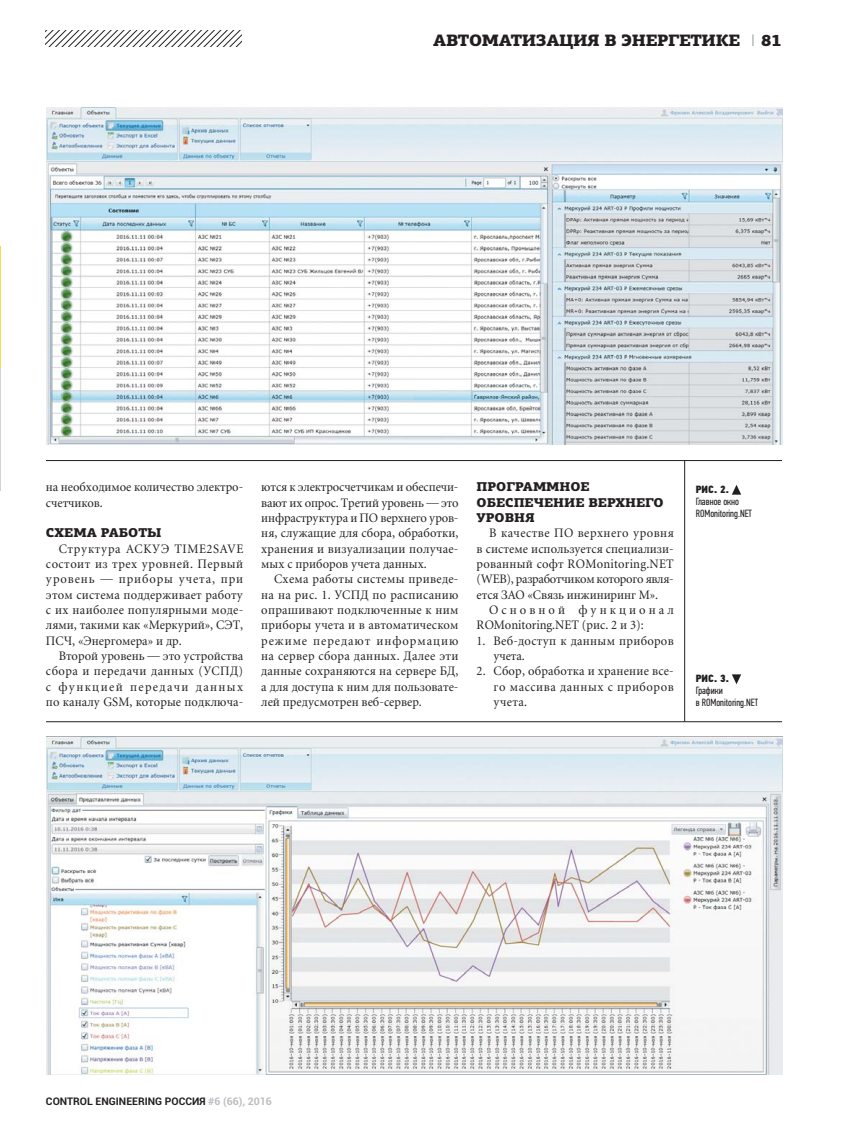
<style>
.page{position:relative;width:851px;height:1136px;background:#fff}
.page>*{position:absolute;margin:0;border:0;box-sizing:border-box;transform-origin:0 0}
.t1{font:900 16.5px "PF Agora Slab Pro";letter-spacing:-.02em;color:#231f20}
.t2{font:12.75px/15.3px "Miniature";color:#231f20;text-align:justify;scale:.96 1}
.t3{font:900 12.75px/15.3px "PF Agora Slab Pro";color:#231f20}
.t4{font:12.75px/15.3px "Miniature";letter-spacing:.23em;color:#231f20;scale:.96 1}
.t5{font:12.75px/15.3px "Miniature";letter-spacing:.025em;color:#231f20;scale:.96 1}
.t6{font:10.5px/12px "PF Din Text Comp Pro";color:#231f20}
.t7{font:700 10.5px "Roboto";color:#231f20}
.t8{font:10.5px "PF Din Text Cond Pro X Black";color:#231f20}
.s1{font-family:"PF Din Text Pro";font-weight:100}
.s2{color:#bbbdc0}
</style>
<div class="page">
<svg style="left:46px;top:31px;width:195px;height:15px"></svg>
<img style="left:46px;top:107px;width:735px;height:338px">
<img style="left:46px;top:736px;width:735px;height:338px">
<svg style="left:732px;top:485px;width:9px;height:9px"></svg>
<svg style="left:732px;top:674px;width:9px;height:10px"></svg>
<hr style="left:46px;top:460px;width:735px;height:1px;background:#231f20">
<hr style="left:46px;top:721px;width:735px;height:1px;background:#231f20">
<hr style="left:684px;top:460px;width:1px;height:261px;background:#231f20">
<hr style="left:0;top:245px;width:1px;height:123px;background:#ffd64f">
<hr style="left:0;top:368px;width:1px;height:123px;background:#d1d3d4">
<p class="t1" style="left:433px;top:31px;width:308px">АВТОМАТИЗАЦИЯ В ЭНЕРГЕТИКЕ</p>
<p class="t1" style="left:751px;top:31px;width:32px"><span class="s1">I</span> 81</p>
<p class="t2" style="left:46px;top:479px;width:207px">на необходимое количество электро&shy;счетчиков.</p>
<p class="t3" style="left:46px;top:525px;width:117px">СХЕМА РАБОТЫ</p>
<p class="t2" style="left:46px;top:540px;width:207px;text-indent:13px">Структура АСКУЭ TIME2SAVE состоит из трех уровней. Первый уровень — приборы учета, при этом система поддерживает работу с их наиболее популярными моде&shy;лями, такими как «Меркурий», СЭТ, ПСЧ, «Энергомера» и др.</p>
<p class="t2" style="left:46px;top:648px;width:207px;text-indent:13px">Второй уровень — это устройства сбора и передачи данных (УСПД) с функцией передачи данных по каналу GSM, которые подключа-</p>
<p class="t2" style="left:261px;top:479px;width:207px">ются к электросчетчикам и обеспечи&shy;вают их опрос. Третий уровень — это инфраструктура и ПО верхнего уров&shy;ня, служащие для сбора, обработки, хранения и визуализации получае&shy;мых с приборов учета данных.</p>
<p class="t2" style="left:261px;top:571px;width:207px;text-indent:13px">Схема работы системы приведе&shy;на на рис. 1. УСПД по расписанию опрашивают подключенные к ним приборы учета и в автоматическом режиме передают информацию на сервер сбора данных. Далее эти данные сохраняются на сервере БД, а для доступа к ним для пользовате&shy;лей предусмотрен веб-сервер.</p>
<p class="t3" style="left:476px;top:479px;width:189px">ПРОГРАММНОЕ<br>ОБЕСПЕЧЕНИЕ ВЕРХНЕГО<br>УРОВНЯ</p>
<p class="t2" style="left:476px;top:525px;width:207px;text-indent:13px">В качестве ПО верхнего уровня в системе используется специализи&shy;рованный софт ROMonitoring.NET (WEB), разработчиком которого явля&shy;ется ЗАО «Связь инжиниринг М».</p>
<p class="t4" style="left:476px;top:602px;width:207px;text-indent:13px">Основной функционал<br>ROMonitoring.NET (рис. 2 и 3):</p>
<p class="t5" style="left:493px;top:632px;width:189px;text-indent:-17px">1. Веб-доступ к данным приборов учета.</p>
<p class="t2" style="left:493px;top:663px;width:189px;text-indent:-17px">2. Сбор, обработка и хранение все&shy;го массива данных с приборов учета.</p>
<p class="t8" style="left:695px;top:482px;width:35px">РИС. 2.</p>
<p class="t6" style="left:695px;top:495px;width:58px">Главное окно<br>ROMonitoring.NET</p>
<p class="t8" style="left:695px;top:672px;width:35px">РИС. 3.</p>
<p class="t6" style="left:695px;top:684px;width:64px">Графики<br>в ROMonitoring.NET</p>
<p class="t7" style="left:46px;top:1093px;width:227px">CONTROL ENGINEERING РОССИЯ <span class="s2">#6 (66), 2016</span></p>
</div>
